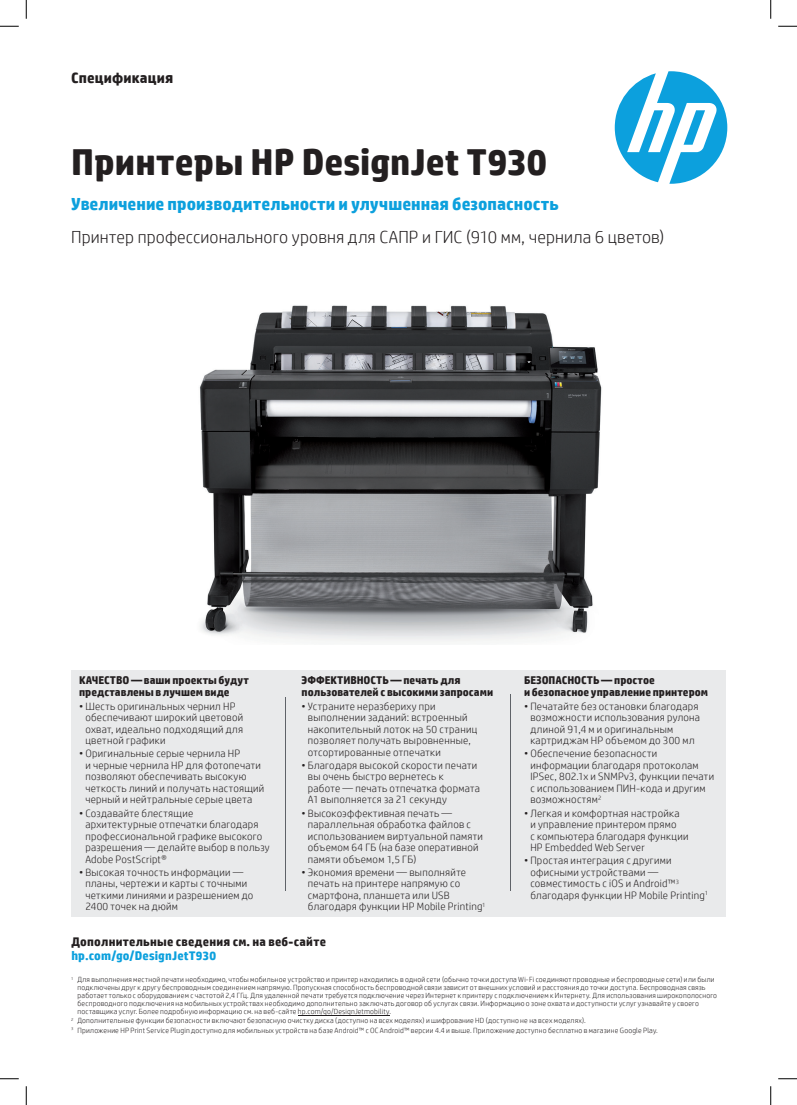
<style>
.page{position:relative;width:797px;height:1105px;background:#fff}
.page>*{position:absolute;margin:0;border:0;box-sizing:border-box;transform-origin:0 0}
.t1{font:700 37.5px "HP Simplified";color:#231f20}
.t2{font:300 17.5px "HP Simplified";letter-spacing:.005em;color:#231f20}
.t3{font:700 17.5px "HP Simplified";letter-spacing:.005em;color:#0ca0dd}
.t4{font:700 15px "HP Simplified";letter-spacing:.01em;color:#231f20}
.t5{font:700 12.5px "HP Simplified";letter-spacing:.02em;color:#231f20}
.t6{font:700 12.5px "HP Simplified";letter-spacing:.01em;color:#0ca0dd}
.t7{font:700 11.25px/12.5px "HP Simplified";color:#231f20}
.t8{font:300 10.62px/11.5px "HP Simplified";letter-spacing:.025em;color:#231f20}
.t9{font:300 7.5px/7.9px "HP Simplified";letter-spacing:.025em;color:#231f20}
</style>
<div class="page">
<div style="left:71px;top:671px;width:654px;height:246px;background:#e9eaeb"></div>
<hr style="left:285px;top:697px;width:1px;height:194px;background:#5f6368">
<hr style="left:510px;top:694px;width:1px;height:197px;background:#5f6368">
<svg style="left:614px;top:71px;width:113px;height:113px"></svg>
<img style="left:200px;top:305px;width:402px;height:337px">
<hr style="left:298px;top:1015px;width:91px;height:1px;background:#231f20">
<svg style="left:0;top:25px;width:19px;height:2px"></svg>
<svg style="left:778px;top:25px;width:19px;height:2px"></svg>
<svg style="left:0;top:1078px;width:19px;height:1px"></svg>
<svg style="left:778px;top:1078px;width:19px;height:1px"></svg>
<svg style="left:25px;top:0;width:2px;height:19px"></svg>
<svg style="left:25px;top:1086px;width:2px;height:19px"></svg>
<svg style="left:770px;top:0;width:1px;height:19px"></svg>
<svg style="left:770px;top:1086px;width:1px;height:19px"></svg>
<h3 class="t4" style="left:71px;top:68px;width:103px">Спецификация</h3>
<h1 class="t1" style="left:71px;top:137px;width:477px">Принтеры HP DesignJet T930</h1>
<h2 class="t3" style="left:71px;top:193px;width:489px">Увеличение производительности и улучшенная безопасность</h2>
<h2 class="t2" style="left:71px;top:225px;width:594px">Принтер профессионального уровня для САПР и ГИС (910 мм, чернила 6 цветов)</h2>
<p class="t7" style="left:79px;top:674px;width:171px">КАЧЕСТВО — ваши проекты будут представлены в лучшем виде</p>
<p class="t8" style="left:85px;top:700px;width:159px;text-indent:-6px">• Шесть оригинальных чернил HP обеспечивают широкий цветовой охват, идеально подходящий для цветной графики</p>
<p class="t8" style="left:85px;top:748px;width:180px;text-indent:-6px">• Оригинальные серые чернила HP<br>и черные чернила HP для фотопечати позволяют обеспечивать высокую четкость линий и получать настоящий черный и нейтральные серые цвета</p>
<p class="t8" style="left:85px;top:807px;width:186px;text-indent:-6px">• Создавайте блестящие<br>архитектурные отпечатки благодаря профессиональной графике высокого разрешения — делайте выбор в пользу<br>Adobe PostScript®</p>
<p class="t8" style="left:85px;top:866px;width:169px;text-indent:-6px">• Высокая точность информации — планы, чертежи и карты с точными четкими линиями и разрешением до<br>2400 точек на дюйм</p>
<p class="t7" style="left:301px;top:674px;width:193px">ЭФФЕКТИВНОСТЬ — печать для пользователей с высокими запросами</p>
<p class="t8" style="left:308px;top:700px;width:171px;text-indent:-6px">• Устраните неразбериху при выполнении заданий: встроенный накопительный лоток на 50 страниц позволяет получать выровненные, отсортированные отпечатки</p>
<p class="t8" style="left:308px;top:759px;width:173px;text-indent:-6px">• Благодаря высокой скорости печати вы очень быстро вернетесь к<br>работе — печать отпечатка формата<br>A1 выполняется за 21 секунду</p>
<p class="t8" style="left:308px;top:807px;width:177px;text-indent:-6px">• Высокоэффективная печать — параллельная обработка файлов с использованием виртуальной памяти объемом 64 ГБ (на базе оперативной памяти объемом 1,5 ГБ)</p>
<p class="t8" style="left:308px;top:866px;width:179px;text-indent:-6px">• Экономия времени — выполняйте печать на принтере напрямую со смартфона, планшета или USB благодаря функции HP Mobile Printing<sup>1</sup></p>
<p class="t5" style="left:71px;top:934px;width:256px">Дополнительные сведения см. на веб-сайте</p>
<p class="t6" style="left:71px;top:948px;width:146px">hp.com/go/DesignJetT930</p>
<p class="t7" style="left:524px;top:674px;width:185px">БЕЗОПАСНОСТЬ — простое<br>и безопасное управление принтером</p>
<p class="t8" style="left:530px;top:700px;width:171px;text-indent:-6px">• Печатайте без остановки благодаря возможности использования рулона длиной 91,4 м и оригинальным картриджам HP объемом до 300 мл</p>
<p class="t8" style="left:530px;top:748px;width:185px;text-indent:-6px">• Обеспечение безопасности информации благодаря протоколам<br>IPSec, 802.1x и SNMPv3, функции печати с использованием ПИН-кода и другим возможностям<sup>2</sup></p>
<p class="t8" style="left:530px;top:807px;width:160px;text-indent:-6px">• Легкая и комфортная настройка<br>и управление принтером прямо<br>с компьютера благодаря функции<br>HP Embedded Web Server</p>
<p class="t8" style="left:530px;top:855px;width:179px;text-indent:-6px">• Простая интеграция с другими офисными устройствами — совместимость с iOS и Android™<sup>3 </sup>благодаря функции HP Mobile Printing<sup>1</sup></p>
<p class="t9" style="left:77px;top:975px;width:641px;text-indent:-6px"><sup>1</sup> Для выполнения местной печати необходимо, чтобы мобильное устройство и принтер находились в одной сети (обычно точки доступа Wi-Fi соединяют проводные и беспроводные сети) или были подключены друг к другу беспроводным соединением напрямую. Пропускная способность беспроводной связи зависит от внешних условий и расстояния до точки доступа. Беспроводная связь работает только с оборудованием с частотой 2,4 ГГц. Для удаленной печати требуется подключение через Интернет к принтеру с подключением к Интернету. Для использования широкополосного беспроводного подключения на мобильных устройствах необходимо дополнительно заключать договор об услугах связи. Информацию о зоне охвата и доступности услуг узнавайте у своего поставщика услуг. Более подробную информацию см. на веб-сайте hp.com/go/DesignJetmobility.</p>
<p class="t9" style="left:71px;top:1016px;width:588px;line-height:9.5px"><sup>2</sup> Дополнительные функции безопасности включают безопасную очистку диска (доступно на всех моделях) и шифрование HD (доступно не на всех моделях).<br><sup>3</sup> Приложение HP Print Service Plugin доступно для мобильных устройств на базе Android™ с ОС Android™ версии 4.4 и выше. Приложение доступно бесплатно в магазине Google Play.</p>
</div>
